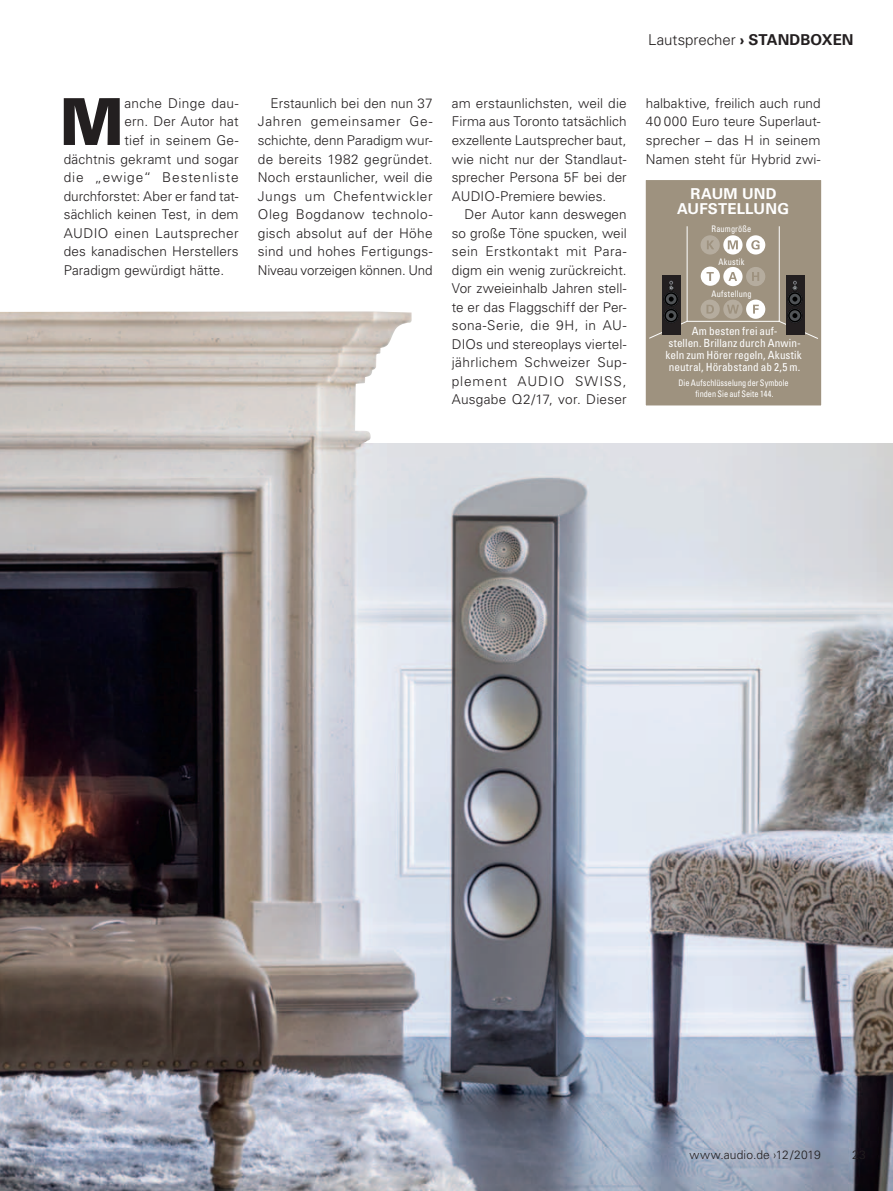
<style>
.page{position:relative;width:893px;height:1191px;background:#fff}
.page>*{position:absolute;margin:0;border:0;box-sizing:border-box;transform-origin:0 0}
._03_Lauftext_Initial{font:900 64.8px "Univers LT Std";color:#231f20}
._01_Ressortmarke{font:300 15px "Univers LT Std";color:#231f20}
._03_Aufsteller_Text{font:700 15px/14.2px "Univers LT Std";letter-spacing:.01em;color:#fff;text-align:center}
._03_Lauftext{font:300 13.5px/18.6px "Univers LT Std";letter-spacing:.01em;color:#231f20;text-align:justify}
._03_Lauftext_Initial-2{font:300 13.5px "Univers LT Std";letter-spacing:.01em;color:#231f20}
._03_Lauftext_Initial-3{font:300 13.5px "Univers LT Std";letter-spacing:.065em;color:#231f20}
._01_Audio-Heftnummer{font:300 12px "Univers LT Std";letter-spacing:.01em;color:#231f20}
._01_Pagina{font:300 12px "Univers LT Std";color:#231f20}
._03_Aufsteller_Text-2{font:condensed 11.25px/12px "Univers LT Std";color:#fff;text-align:center}
._03_Aufsteller_Unter{font:condensed 9px/10.8px "Univers LT Std";color:#fff;text-align:center;scale:.92 1}
._03_Aufsteller_Raumg{font:condensed 9px "Univers LT Std";letter-spacing:.02em;color:#fff;scale:.92 1}
.s1{font-weight:700}
</style>
<div class="page">
<img style="left:0;top:444px;width:893px;height:747px">
<div style="left:645px;top:180px;width:177px;height:226px;background:#9e927f"></div>
<hr style="left:687px;top:321px;width:93px;height:1px;background:#fff">
<hr style="left:779px;top:226px;width:1px;height:95px;background:#fff">
<hr style="left:687px;top:226px;width:1px;height:95px;background:#fff">
<svg style="left:701px;top:235px;width:64px;height:19px"></svg>
<svg style="left:701px;top:266px;width:64px;height:20px"></svg>
<svg style="left:701px;top:299px;width:64px;height:20px"></svg>
<div style="left:662px;top:276px;width:19px;height:59px;background:#231f20"></div>
<svg style="left:649px;top:281px;width:39px;height:58px"></svg>
<div style="left:786px;top:276px;width:18px;height:59px;background:#231f20"></div>
<svg style="left:778px;top:281px;width:41px;height:58px"></svg>
<img style="left:0;top:311px;width:412px;height:173px">
<p class="_01_Ressortmarke" style="left:648px;top:31px;width:207px">Lautsprecher <span class="s1">› STANDBOXEN</span></p>
<p class="_03_Lauftext_Initial" style="left:60px;top:81px;width:66px">M</p>
<p class="_03_Lauftext_Initial-2" style="left:125px;top:95px;width:116px">anche Dinge dau-</p>
<p class="_03_Lauftext_Initial-2" style="left:125px;top:113px;width:116px">ern. Der Autor hat</p>
<p class="_03_Lauftext_Initial-2" style="left:125px;top:132px;width:116px">tief in seinem Ge-</p>
<p class="_03_Lauftext_Initial-2" style="left:64px;top:151px;width:176px">dächtnis gekramt und sogar</p>
<p class="_03_Lauftext_Initial-3" style="left:64px;top:169px;width:176px">die „ewige“ Bestenliste</p>
<p class="_03_Lauftext_Initial-2" style="left:64px;top:188px;width:176px">durchforstet: Aber er fand tat-</p>
<p class="_03_Lauftext_Initial-2" style="left:64px;top:206px;width:176px">sächlich keinen Test, in dem</p>
<p class="_03_Lauftext_Initial-2" style="left:64px;top:225px;width:176px">AUDIO einen Lautsprecher</p>
<p class="_03_Lauftext_Initial-2" style="left:64px;top:243px;width:176px">des kanadischen Herstellers</p>
<p class="_03_Lauftext_Initial-2" style="left:64px;top:262px;width:162px">Paradigm gewürdigt hätte.</p>
<p class="_03_Lauftext" style="left:258px;top:94px;width:176px;text-indent:13px">Erstaunlich bei den nun 37<br>Jahren gemeinsamer Ge&shy;schichte, denn Paradigm wur&shy;de bereits 1982 gegründet.<br>Noch erstaunlicher, weil die Jungs um Chefentwickler Oleg Bogdanow technolo&shy;gisch absolut auf der Höhe sind und hohes Fertigungs-Niveau vorzeigen können. Und</p>
<p class="_03_Lauftext" style="left:646px;top:94px;width:176px">halbaktive, freilich auch rund 40 000 Euro teure Superlaut&shy;sprecher – das H in seinem Namen steht für Hybrid zwi-</p>
<p class="_03_Lauftext" style="left:452px;top:94px;width:176px">am erstaunlichsten, weil die Firma aus Toronto tatsächlich exzellente Lautsprecher baut, wie nicht nur der Standlaut&shy;sprecher Persona 5F bei der AUDIO-Premiere bewies.</p>
<p class="_03_Lauftext" style="left:452px;top:205px;width:176px;text-indent:13px">Der Autor kann deswegen so große Töne spucken, weil sein Erstkontakt mit Para&shy;digm ein wenig zurückreicht.<br>Vor zweieinhalb Jahren stell&shy;te er das Flaggschiff der Per&shy;sona-Serie, die 9H, in AU-DIOs und stereoplays viertel&shy;jährlichem Schweizer Sup&shy;plement AUDIO SWISS, Ausgabe Q2/17, vor. Dieser</p>
<p class="_03_Aufsteller_Text" style="left:677px;top:187px;width:113px">RAUM UND<br>AUFSTELLUNG</p>
<p class="_03_Aufsteller_Raumg" style="left:712px;top:223px;width:45px">Raumgröße</p>
<p class="_03_Aufsteller_Raumg" style="left:718px;top:256px;width:30px">Akustik</p>
<p class="_03_Aufsteller_Raumg" style="left:711px;top:288px;width:45px">Aufstellung</p>
<p class="_03_Aufsteller_Text-2" style="left:666px;top:325px;width:138px">Am besten frei auf-<br>stellen. Brillanz durch Anwin&shy;keln zum Hörer regeln, Akustik neutral, Hörabstand ab 2,5 m.</p>
<p class="_03_Aufsteller_Unter" style="left:679px;top:377px;width:121px">Die Aufschlüsselung der Symbole finden Sie auf Seite 144.</p>
<p class="_01_Audio-Heftnummer" style="left:690px;top:1147px;width:133px">www.audio.de ›12/2019</p>
<p class="_01_Pagina" style="left:852px;top:1147px;width:15px">23</p>
</div>
